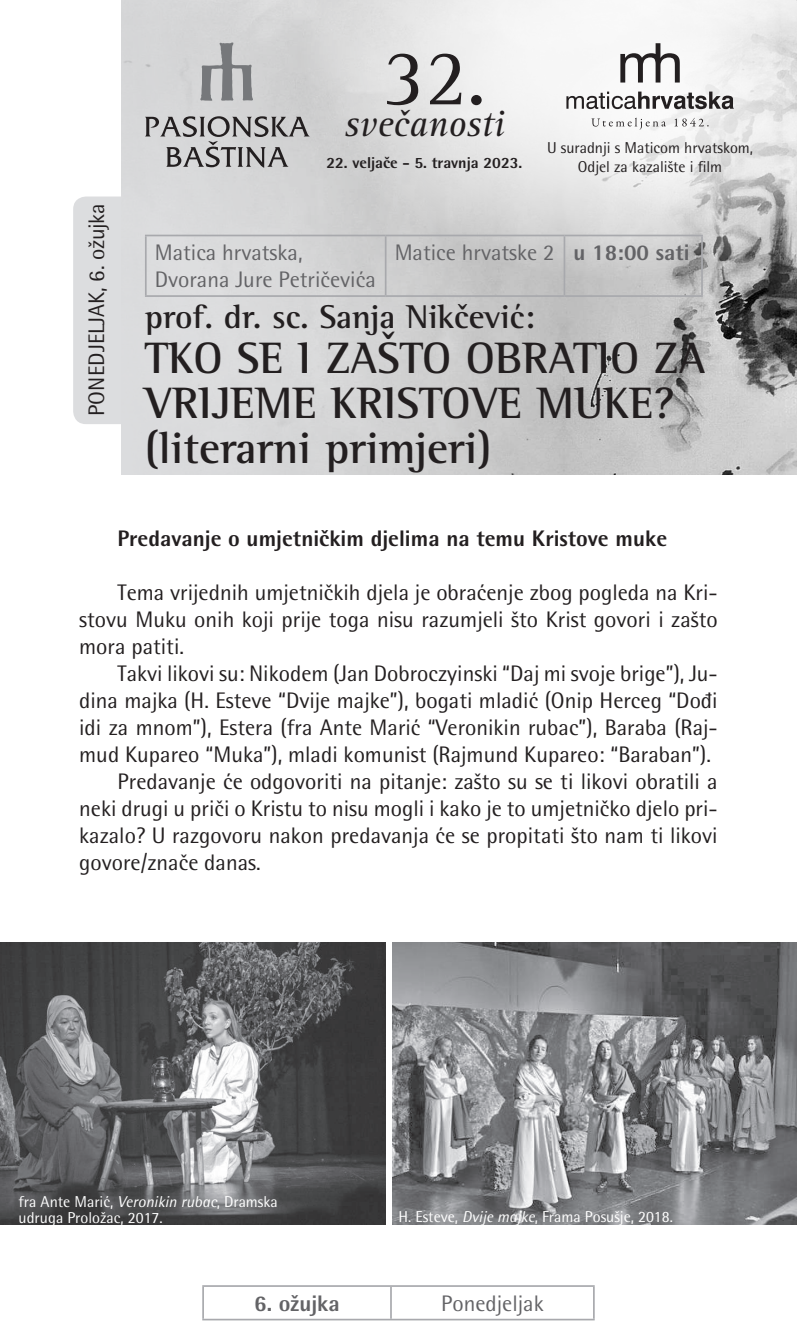
<style>
.page{position:relative;width:797px;height:1339px;background:#fff}
.page>*{position:absolute;margin:0;border:0;box-sizing:border-box;transform-origin:0 0}
.t1{font:80.55px "Rotis Semi Serif";color:#231f20}
.t2{font:700 45px/45px "Rotis Semi Serif 65";color:#231f20}
.t3{font:italic 37.57px "Rotis Serif";color:#231f20}
.t4{font:700 33.75px "Rotis Semi Serif 65";color:#231f20}
.t5{font:22.5px/27px "Rotis Semi Sans";color:#231f20;text-align:justify}
.t6{font:22.5px/27px "Rotis Semi Sans";color:#636366}
.t7{font:800 22.5px "Rotis Semi Sans";color:#231f20}
.t8{font:800 22.5px "Rotis Semi Sans";color:#636366}
.t9{font:15.75px/15.8px "Rotis Semi Sans";color:#fff}
.t10{font:15.75px/18.9px "Rotis Semi Sans";color:#231f20;text-align:center}
.t11{font:800 15.75px "Rotis Semi Sans";color:#231f20}
.s1{font-weight:800}
.s2{font-style:italic}
</style>
<div class="page">
<img style="left:121px;top:0;width:675px;height:475px">
<svg style="left:289px;top:0;width:507px;height:288px"></svg>
<div style="left:73px;top:196px;width:48px;height:228px;background:#dcdddf"></div>
<svg style="left:538px;top:20px;width:258px;height:216px"></svg>
<img style="left:0;top:942px;width:385px;height:282px">
<img style="left:392px;top:942px;width:404px;height:282px">
<hr style="left:145px;top:235px;width:240px;height:1px;background:#a8a9ad">
<hr style="left:385px;top:235px;width:179px;height:1px;background:#a8a9ad">
<hr style="left:384px;top:236px;width:2px;height:59px;background:#a8a9ad">
<hr style="left:564px;top:235px;width:138px;height:1px;background:#a8a9ad">
<hr style="left:563px;top:236px;width:2px;height:59px;background:#a8a9ad">
<hr style="left:145px;top:295px;width:240px;height:2px;background:#a8a9ad">
<hr style="left:385px;top:295px;width:179px;height:2px;background:#a8a9ad">
<hr style="left:564px;top:295px;width:138px;height:2px;background:#a8a9ad">
<hr style="left:145px;top:236px;width:1px;height:59px;background:#a8a9ad">
<hr style="left:700px;top:236px;width:2px;height:59px;background:#a8a9ad">
<hr style="left:202px;top:1284px;width:189px;height:2px;background:#a8a9ad">
<hr style="left:202px;top:1286px;width:2px;height:32px;background:#a8a9ad">
<hr style="left:391px;top:1284px;width:203px;height:2px;background:#a8a9ad">
<hr style="left:390px;top:1286px;width:1px;height:32px;background:#a8a9ad">
<hr style="left:592px;top:1286px;width:2px;height:32px;background:#a8a9ad">
<hr style="left:202px;top:1318px;width:189px;height:2px;background:#a8a9ad">
<hr style="left:391px;top:1318px;width:203px;height:2px;background:#a8a9ad">
<svg style="left:620px;top:43px;width:59px;height:39px"></svg>
<svg style="left:566px;top:92px;width:167px;height:17px"></svg>
<svg style="left:591px;top:118px;width:117px;height:12px"></svg>
<svg style="left:200px;top:42px;width:53px;height:59px"></svg>
<svg style="left:145px;top:116px;width:164px;height:52px"></svg>
<p class="t5" style="left:83px;top:416px;width:214px;rotate:-90deg">PONEDJELJAK, 6. ožujka</p>
<h1 class="t1" style="left:383px;top:30px;width:104px">32.</h1>
<h3 class="t3" style="left:344px;top:102px;width:161px">svečanosti</h3>
<p class="t11" style="left:326px;top:152px;width:197px">22. veljače - 5. travnja 2023.</p>
<p class="t10" style="left:546px;top:138px;width:207px">U suradnji s Maticom hrvatskom,<br>Odjel za kazalište i film</p>
<p class="t6" style="left:155px;top:239px;width:222px">Matica hrvatska,<br>Dvorana Jure Petričevića</p>
<p class="t6" style="left:394px;top:239px;width:296px">Matice hrvatske 2 <span class="s1">u 18:00 sati</span></p>
<h3 class="t4" style="left:145px;top:296px;width:391px">prof. dr. sc. Sanja Nikčević:</h3>
<h2 class="t2" style="left:145px;top:335px;width:561px">TKO SE I ZAŠTO OBRATIO ZA<br>VRIJEME KRISTOVE MUKE? (literarni primjeri)</h2>
<p class="t7" style="left:117px;top:524px;width:551px">Predavanje o umjetničkim djelima na temu Kristove muke</p>
<p class="t5" style="left:79px;top:578px;width:639px;text-indent:38px">Tema vrijednih umjetničkih djela je obraćenje zbog pogleda na Kri&shy;stovu Muku onih koji prije toga nisu razumjeli što Krist govori i zašto mora patiti.</p>
<p class="t5" style="left:117px;top:659px;width:601px">Takvi likovi su: Nikodem (Jan Dobroczyinski “Daj mi svoje brige”), Ju-</p>
<p class="t5" style="left:79px;top:686px;width:639px">dina majka (H. Esteve “Dvije majke”), bogati mladić (Onip Herceg “Dođi</p>
<p class="t5" style="left:79px;top:713px;width:639px">idi za mnom”), Estera (fra Ante Marić “Veronikin rubac”), Baraba (Raj-</p>
<p class="t5" style="left:79px;top:740px;width:633px">mud Kupareo “Muka”), mladi komunist (Rajmund Kupareo: “Baraban”).</p>
<p class="t5" style="left:117px;top:767px;width:601px">Predavanje će odgovoriti na pitanje: zašto su se ti likovi obratili a</p>
<p class="t5" style="left:79px;top:794px;width:639px">neki drugi u priči o Kristu to nisu mogli i kako je to umjetničko djelo pri-</p>
<p class="t5" style="left:79px;top:821px;width:639px">kazalo? U razgovoru nakon predavanja će se propitati što nam ti likovi</p>
<p class="t5" style="left:79px;top:848px;width:183px">govore/znače danas.</p>
<p class="t9" style="left:19px;top:1193px;width:260px">fra Ante Marić, <span class="s2">Veronikin rubac</span>, Dramska udruga Proložac, 2017.</p>
<p class="t9" style="left:398px;top:1208px;width:276px">H. Esteve, <span class="s2">Dvije majke</span>, Frama Posušje, 2018.</p>
<p class="t8" style="left:254px;top:1288px;width:87px">6. ožujka</p>
<p class="t6" style="left:441px;top:1289px;width:104px">Ponedjeljak</p>
</div>
